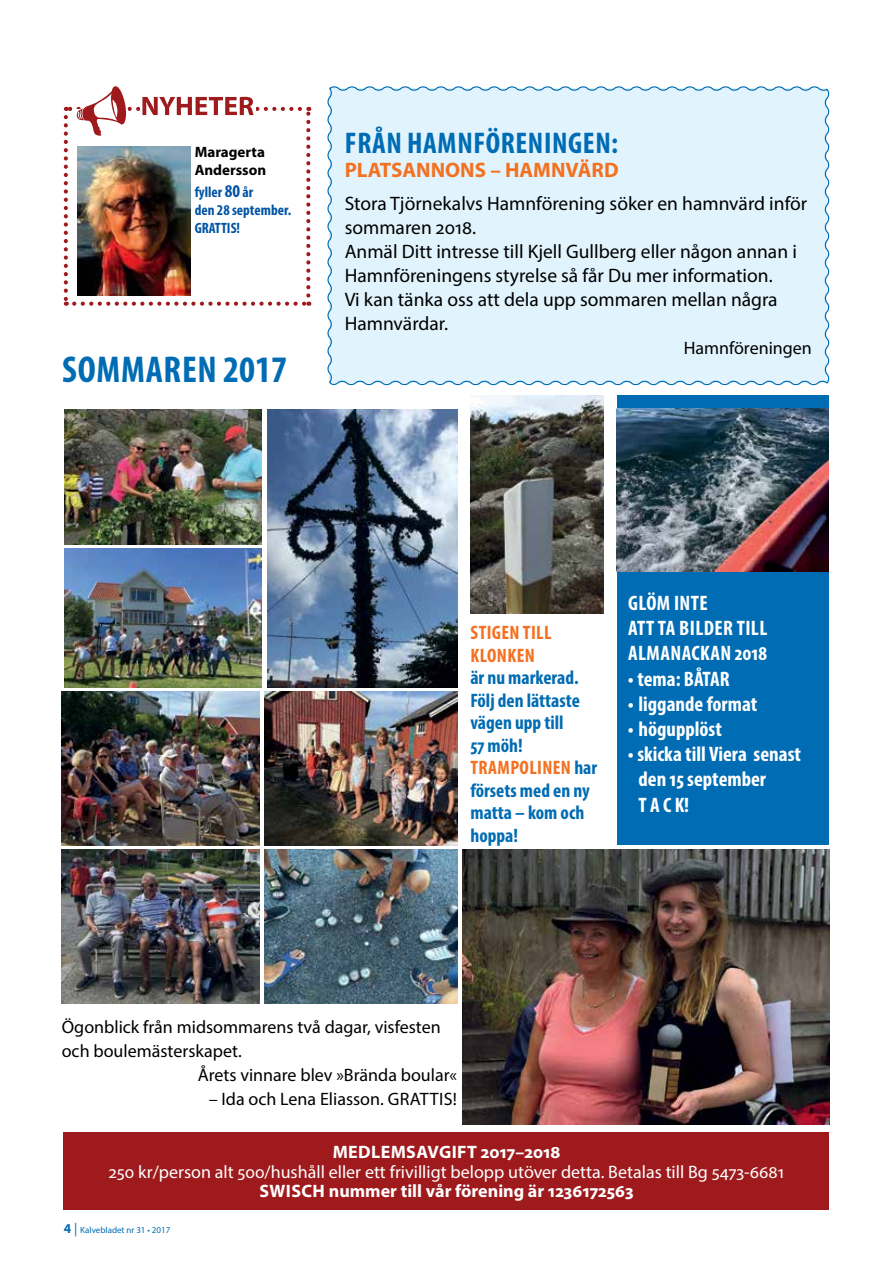
<style>
.page{position:relative;width:893px;height:1263px;background:#fff}
.page>*{position:absolute;margin:0;border:0;box-sizing:border-box;transform-origin:0 0}
.t1{font:700 condensed 37.5px "Myriad Pro";letter-spacing:.02em;color:#006cb3}
.t2{font:700 condensed 30px "Myriad Pro";letter-spacing:.02em;color:#006cb3}
.t3{font:700 condensed 21px "Myriad Pro";color:#fff}
.t4{font:700 condensed 21px/25.2px "Myriad Pro";letter-spacing:.02em;color:#fff}
.t5{font:700 21px "Myriad Pro";color:#f37121}
.t6{font:19.5px/24px "Myriad Pro";color:#000}
.t7{font:700 condensed 19.5px/22.5px "Myriad Pro";color:#006cb3}
.t8{font:700 condensed 19.5px/22.5px "Myriad Pro";letter-spacing:.02em;color:#f37121}
.t9{font:18px "Myriad Pro";color:#000}
.t10{font:18px "Myriad Pro";color:#fff}
.t11{font:700 18px "Myriad Pro";color:#fff}
.t12{font:700 18px "Myriad Pro";letter-spacing:.02em;color:#fff}
.t13{font:700 condensed 15px/18px "Myriad Pro";color:#0054a6}
.t14{font:700 15px/18px "Myriad Pro";color:#000}
.t15{font:9px "Myriad Pro";color:#006cb3}
.s1{font-size:18px}
.s2{color:#f37121}
.s3{font-weight:700;font-size:13.5px}
.s4{font-size:13.5px}
</style>
<div class="page">
<div style="left:617px;top:395px;width:211px;height:450px;background:#006cb3"></div>
<div style="left:64px;top:1132px;width:765px;height:78px;background:#9e1a1d"></div>
<img style="left:64px;top:86px;width:246px;height:220px">
<div style="left:327px;top:86px;width:503px;height:300px;background:#e1f4fd"></div>
<img style="left:470px;top:395px;width:134px;height:218px">
<img style="left:62px;top:850px;width:197px;height:153px">
<img style="left:265px;top:850px;width:192px;height:153px">
<img style="left:462px;top:850px;width:367px;height:275px">
<img style="left:617px;top:409px;width:211px;height:162px">
<img style="left:64px;top:410px;width:198px;height:134px">
<img style="left:64px;top:548px;width:198px;height:139px">
<img style="left:267px;top:410px;width:190px;height:277px">
<img style="left:265px;top:691px;width:192px;height:154px">
<img style="left:62px;top:691px;width:197px;height:154px">
<p class="t14" style="left:195px;top:143px;width:73px">Maragerta<br>Andersson</p>
<p class="t13" style="left:195px;top:183px;width:98px">fyller <span class="s1">80</span> år<br>den 28 september.<br>GRATTI</p>
<p class="t13" style="left:231px;top:219px;width:11px">S!</p>
<h1 class="t1" style="left:62px;top:346px;width:227px">sommaren 2017</h1>
<h2 class="t2" style="left:345px;top:124px;width:275px">Från Hamnföreningen:</h2>
<p class="t5" style="left:345px;top:156px;width:14px">PLATSANNONS</p>
<p class="t5" style="left:490px;top:156px;width:45px">– HAMNVÄRD</p>
<p class="t6" style="left:345px;top:191px;width:464px">Stora Tjörnekalvs Hamnförening söker en hamnvärd inför sommaren 2018.<br>Anmäl Ditt intresse till Kjell Gullberg eller någon annan i Hamnföreningens styrelse så får Du mer information.<br>Vi kan tänka oss att dela upp sommaren mellan några Hamnvärdar.</p>
<p class="t9" style="left:684px;top:337px;width:130px">Hamnföreningen</p>
<p class="t8" style="left:471px;top:621px;width:82px">stigen till klonken</p>
<p class="t7" style="left:470px;top:666px;width:128px">är nu markerad.<br>Följ den lättaste vägen upp till<br>57 möh!<br><span class="s2">Trampolinen</span> har försets med en ny matta – kom och hoppa!</p>
<p class="t4" style="left:628px;top:590px;width:141px">glöm inte<br>att ta bilder till almanackan 2018</p>
<p class="t3" style="left:628px;top:665px;width:103px">• tema: BÅTAR</p>
<p class="t3" style="left:628px;top:691px;width:131px">• liggande format</p>
<p class="t3" style="left:628px;top:716px;width:95px">• högupplöst</p>
<p class="t3" style="left:628px;top:741px;width:175px">• skicka till Viera senast</p>
<p class="t3" style="left:638px;top:766px;width:129px">den 15 september</p>
<p class="t3" style="left:628px;top:791px;width:63px">T ACK!</p>
<p class="t9" style="left:62px;top:1015px;width:381px">Ögonblick från midsommarens två dagar, visfesten</p>
<p class="t9" style="left:62px;top:1039px;width:182px">och boulemästerskapet.</p>
<p class="t9" style="left:198px;top:1063px;width:261px">Årets vinnare blev »Brända boular«</p>
<p class="t9" style="left:209px;top:1087px;width:211px">– Ida och Lena Eliasson. Grattis</p>
<p class="t9" style="left:453px;top:1087px;width:6px">!</p>
<p class="t12" style="left:333px;top:1140px;width:229px">medlemsavgift 2017–2018</p>
<p class="t10" style="left:109px;top:1161px;width:677px">250 kr/person alt 500/hushåll eller ett frivilligt belopp utöver detta. Betalas till Bg 5473-6681</p>
<p class="t11" style="left:259px;top:1179px;width:376px">swisch nummer till vår förening är 1236172563</p>
<p class="t15" style="left:64px;top:1225px;width:108px"><span class="s3">4</span> <span class="s4">|</span> Kalvebladet nr 31 • 2017</p>
</div>
